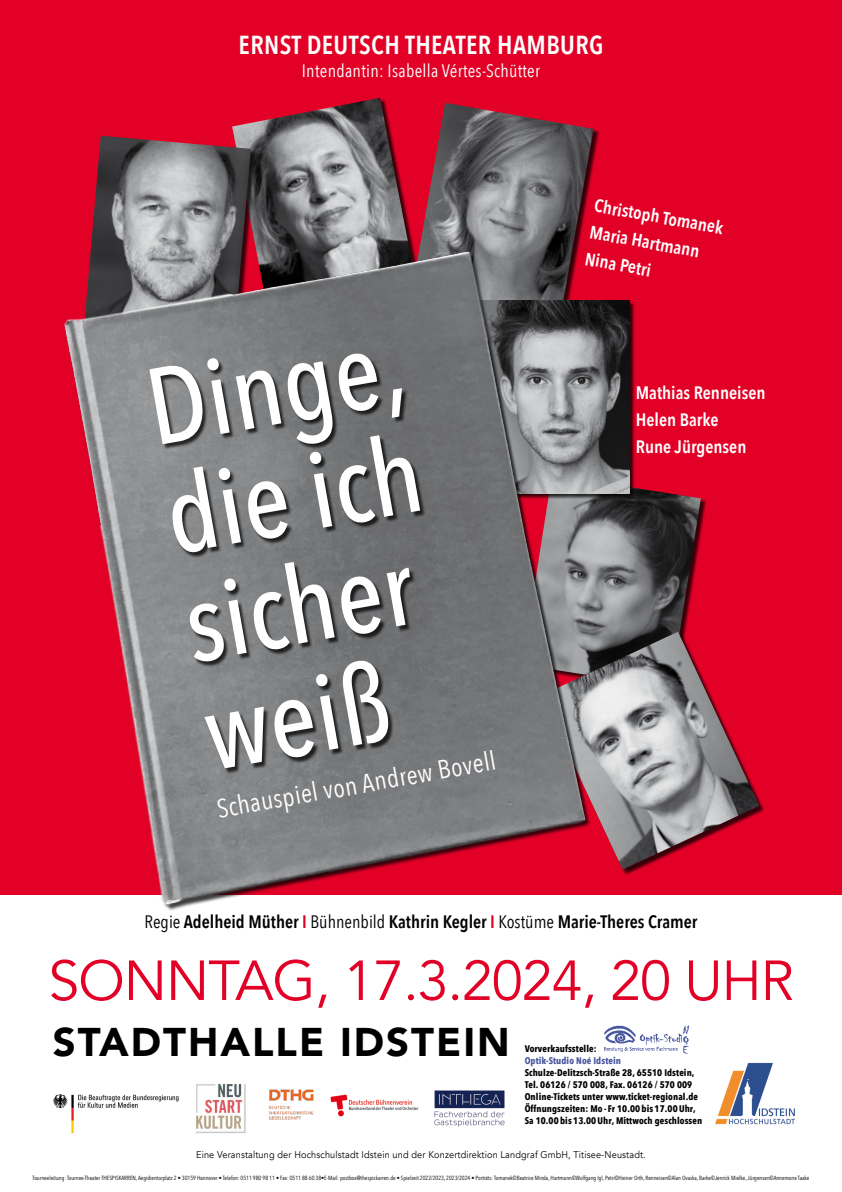
<style>
.page{position:relative;width:842px;height:1192px;background:#fff}
.page>*{position:absolute;margin:0;border:0;box-sizing:border-box;transform-origin:0 0}
.t1{font:500 107.5px/110px "Avenir Next Condensed";color:#fff}
.t2{font:55.75px "Avenir";letter-spacing:-.02em;color:#e20026}
.t3{font:900 40px "Avenir";letter-spacing:.05em;color:#000}
.t4{font:26.1px "Avenir Next Condensed";color:#fff}
.t5{font:600 26px "Avenir Next Condensed";letter-spacing:.015em;color:#fff}
.t6{font:600 18px/27px "Avenir Next Condensed";color:#fff}
.t7{font:600 18px "Avenir Next Condensed";color:#000}
.t8{font:18px "Avenir Next Condensed";letter-spacing:.015em;color:#fff}
.t9{font:9.75px "Avenir";letter-spacing:.015em;color:#000;scale:.94 1}
.t10{font:700 9.55px/12.1px "Avenir Next Condensed";letter-spacing:.01em;color:#000}
.t11{font:700 9.55px "Avenir Next Condensed";letter-spacing:.01em;color:#49579e}
.t12{font:6px "Avenir Next Condensed";color:#000}
.s1{font-weight:400}
.s2{color:#e20026}
</style>
<div class="page">
<div style="left:0;top:0;width:842px;height:894px;background:#e20026"></div>
<img style="left:54px;top:97px;width:768px;height:814px">
<div style="left:151px;top:354px;width:275px;height:420px;background:#000;opacity:.75"></div>
<img style="left:604px;top:1025px;width:84px;height:29px">
<img style="left:195px;top:1084px;width:51px;height:50px">
<img style="left:53px;top:1094px;width:126px;height:40px">
<img style="left:268px;top:1089px;width:46px;height:31px">
<img style="left:330px;top:1094px;width:89px;height:23px">
<img style="left:434px;top:1090px;width:71px;height:37px">
<img style="left:715px;top:1062px;width:80px;height:62px">
<h3 class="t5" style="left:239px;top:23px;width:366px">Ernst Deutsch Theate r Hamburg</h3>
<h3 class="t8" style="left:302px;top:56px;width:240px">Intendantin: Isabella Vértes-Schütter</h3>
<h1 class="t1" style="left:138px;top:354px;width:261px;rotate:-10deg">Dinge, die ich sicher weiß</h1>
<h3 class="t4" style="left:213px;top:787px;width:284px;rotate:-10deg">Schauspiel von Andrew Bovell</h3>
<h3 class="t6" style="left:597px;top:191px;width:132px;rotate:10deg">Christoph Tomanek<br>Maria Hartmann<br>Nina Petri</h3>
<h3 class="t6" style="left:636px;top:378px;width:131px">Mathias Renneisen<br>Helen Barke<br>Rune Jürgensen</h3>
<h3 class="t7" style="left:145px;top:906px;width:554px"><span class="s1">Regie</span> Adelheid Müther <span class="s2">I</span> <span class="s1">Bühnenbild</span> Kathrin Kegler <span class="s2">I</span> <span class="s1">Kostüme</span> Marie-Theres Cramer</h3>
<h2 class="t2" style="left:48px;top:948px;width:747px">Sonntag, 17.3.2024, 20 Uhr</h2>
<h3 class="t10" style="left:525px;top:1042px;width:74px">Vorverkaufsstelle:</h3>
<h3 class="t11" style="left:525px;top:1054px;width:98px">Optik-Studio Noé Idstein</h3>
<h3 class="t10" style="left:525px;top:1066px;width:179px">Schulze-Delitzsch-Straße 28, 65510 Idstein, Tel. 06126 / 570 008, Fax. 06126 / 570 009<br>Online-Tickets unter www.ticket-regional.de Öffnungszeiten: Mo - Fr 10.00 bis 17.00Uhr, Sa 10.00 bis 13.00Uhr, Mittwoch geschlossen</h3>
<h3 class="t9" style="left:196px;top:1149px;width:480px">Eine Veranstaltung der Hochschulstadt Idstein und der Konzertdirektion Landgraf GmbH , Titisee-Neustadt.</h3>
<h3 class="t3" style="left:53px;top:1008px;width:458px">STADTHALLE IDSTEIN</h3>
<p class="t12" style="left:33px;top:1173px;width:778px">Tourneeleitung: Tournee-Theater Thespiskarren, Aegidientorplatz 2 • 30159 Hannover • Telefon: 0511 980 98 11 • Fax: 0511 88 60 38•E-Mail: postbox@thespiskarren.de • Spielzeit 2022/2023, 2023/2024 • Porträts: Tomanek©Beatrice Minda, Hartmann©Wolfgang Igl, Petri©Heiner Orth, Renneisen©Alan Ovaska, Barke©Jenrick Mielke, Jürgensen©Annemone Taake</p>
</div>
